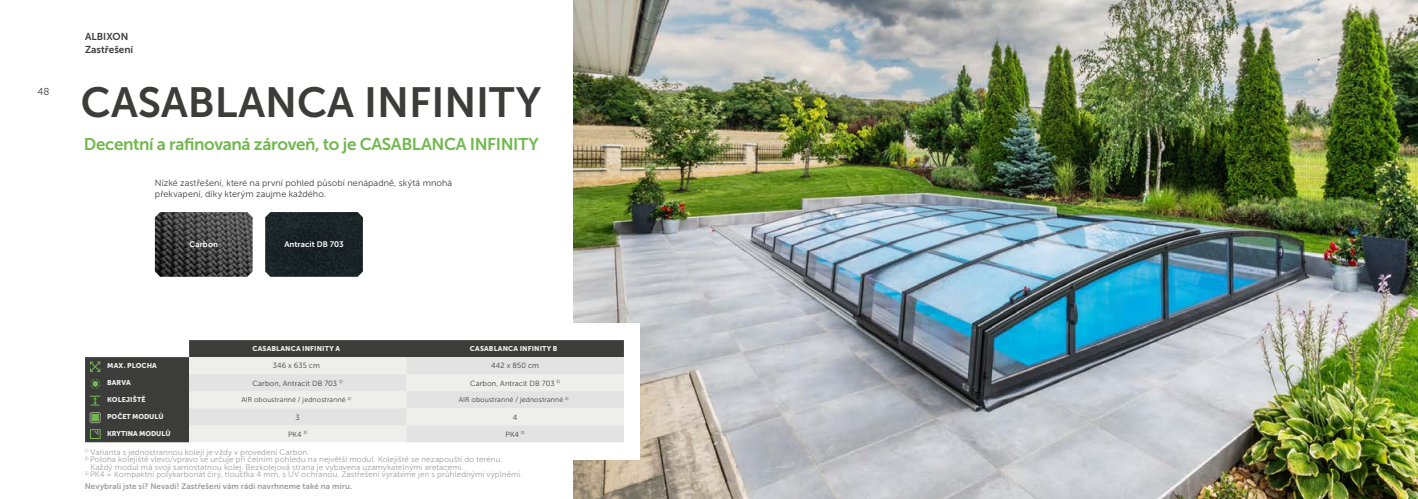
<style>
.page{position:relative;width:1418px;height:499px;background:#fff}
.page>*{position:absolute;margin:0;border:0;box-sizing:border-box;transform-origin:0 0}
.t1{font:42px "Museo Sans 700";color:#3c3c3b}
.t2{font:17px "Museo Sans 700";letter-spacing:-.025em;color:#71b84e}
.t3{font:10px/12.5px "Museo Sans 700";color:#3c3c3b}
.t4{font:10px "Museo Sans 300";color:#3c3c3b}
.t5{font:9px/10.8px "Museo Sans 300";letter-spacing:.01em;color:#3c3c3b}
.t6{font:8px/7.5px "Museo Sans 300";letter-spacing:.01em;color:#9d9d9c}
.t7{font:8px "Museo Sans 700";letter-spacing:.01em;color:#9d9d9c}
.t8{font:8px "Museo Sans 700";letter-spacing:.01em;color:#fff}
.t9{font:7.5px "Museo Sans 300";letter-spacing:.01em;color:#3c3c3b}
.t10{font:7px "Museo Sans 900";letter-spacing:.015em;color:#ededed}
.t11{font:7px "Museo Sans 300";letter-spacing:.015em;color:#3c3c3b}
.t12{font:7px "Museo Sans 900";letter-spacing:-.01em;color:#ededed}
.t13{font:7px "Museo Sans 900";letter-spacing:-.005em;color:#ededed}
</style>
<div class="page">
<img style="left:574px;top:0;width:843px;height:499px">
<div style="left:530px;top:323px;width:109px;height:136px;background:#fff"></div>
<svg style="left:85px;top:340px;width:539px;height:102px;background:#50504f"></svg>
<svg style="left:189px;top:357px;width:435px;height:85px;background:#e8e8e8"></svg>
<img style="left:155px;top:212px;width:97px;height:65px">
<img style="left:265px;top:212px;width:98px;height:65px">
<svg style="left:90px;top:361px;width:10px;height:11px"></svg>
<svg style="left:89px;top:412px;width:12px;height:11px"></svg>
<div style="left:90px;top:429px;width:10px;height:10px;border:1px solid #71b84e"></div>
<svg style="left:94px;top:430px;width:6px;height:5px"></svg>
<svg style="left:89px;top:378px;width:12px;height:27px"></svg>
<p class="t4" style="left:38px;top:87px;width:13px">48</p>
<p class="t3" style="left:85px;top:30px;width:50px">ALBIXON<br>Zastřešení</p>
<h1 class="t1" style="left:81px;top:79px;width:462px">CASABLANCA INFINITY</h1>
<h2 class="t2" style="left:84px;top:134px;width:456px">Decentní a rafinovaná zároveň, to je CASABLANCA INFINITY</h2>
<p class="t5" style="left:155px;top:177px;width:299px">Nízké zastřešení, které na první pohled působí nenápadně, skýtá mnohá překvapení, díky kterým zaujme každého.</p>
<p class="t8" style="left:189px;top:240px;width:30px">Carbon</p>
<p class="t8" style="left:284px;top:240px;width:61px">Antracit DB 703</p>
<p class="t10" style="left:252px;top:345px;width:89px">CASABLANCA INFINITY A</p>
<p class="t10" style="left:470px;top:345px;width:89px">CASABLANCA INFINITY B</p>
<p class="t10" style="left:107px;top:362px;width:51px">MAX. PLOCHA</p>
<p class="t9" style="left:273px;top:362px;width:49px">346 x 635 cm</p>
<p class="t9" style="left:491px;top:362px;width:49px">442 x 850 cm</p>
<p class="t10" style="left:107px;top:379px;width:25px">BARVA</p>
<p class="t9" style="left:253px;top:379px;width:92px">Carbon, Antracit DB 703 <sup>1)</sup></p>
<p class="t9" style="left:470px;top:379px;width:92px">Carbon, Antracit DB 703 <sup>1)</sup></p>
<p class="t10" style="left:107px;top:396px;width:40px">KOLEJIŠTĚ</p>
<p class="t11" style="left:241px;top:396px;width:111px">AIR oboustranné / jednostranné <sup>2)</sup></p>
<p class="t11" style="left:459px;top:396px;width:111px">AIR oboustranné / jednostranné <sup>2)</sup></p>
<p class="t13" style="left:107px;top:413px;width:58px">POČET MODULŮ</p>
<p class="t9" style="left:295px;top:413px;width:6px">3</p>
<p class="t9" style="left:513px;top:413px;width:6px">4</p>
<p class="t12" style="left:107px;top:430px;width:65px">KRYTINA MODULŮ</p>
<p class="t9" style="left:288px;top:430px;width:21px">PK4 <sup>3)</sup></p>
<p class="t9" style="left:505px;top:430px;width:21px">PK4 <sup>3)</sup></p>
<p class="t6" style="left:85px;top:448px;width:226px"><sup>1)</sup> Varianta s jednostrannou kolejí je vždy v provedení Carbon.</p>
<p class="t6" style="left:90px;top:456px;width:413px;text-indent:-6px"><sup>2)</sup> Poloha kolejiště vlevo/vpravo se určuje při čelním pohledu na největší modul. Kolejiště se nezapouští do terénu.<br>Každý modul má svoji samostatnou kolej. Bezkolejová strana je vybavena uzamykatelnými aretacemi.</p>
<p class="t6" style="left:85px;top:471px;width:439px"><sup>3)</sup> PK4 = Kompaktní polykarbonát čirý, tloušťka 4 mm, s UV ochranou. Zastřešení vyrábíme jen s průhlednými výplněmi.</p>
<p class="t7" style="left:85px;top:481px;width:269px">Nevybrali jste si? Nevadí! Zastřešení vám rádi navrhneme také na míru.</p>
</div>
